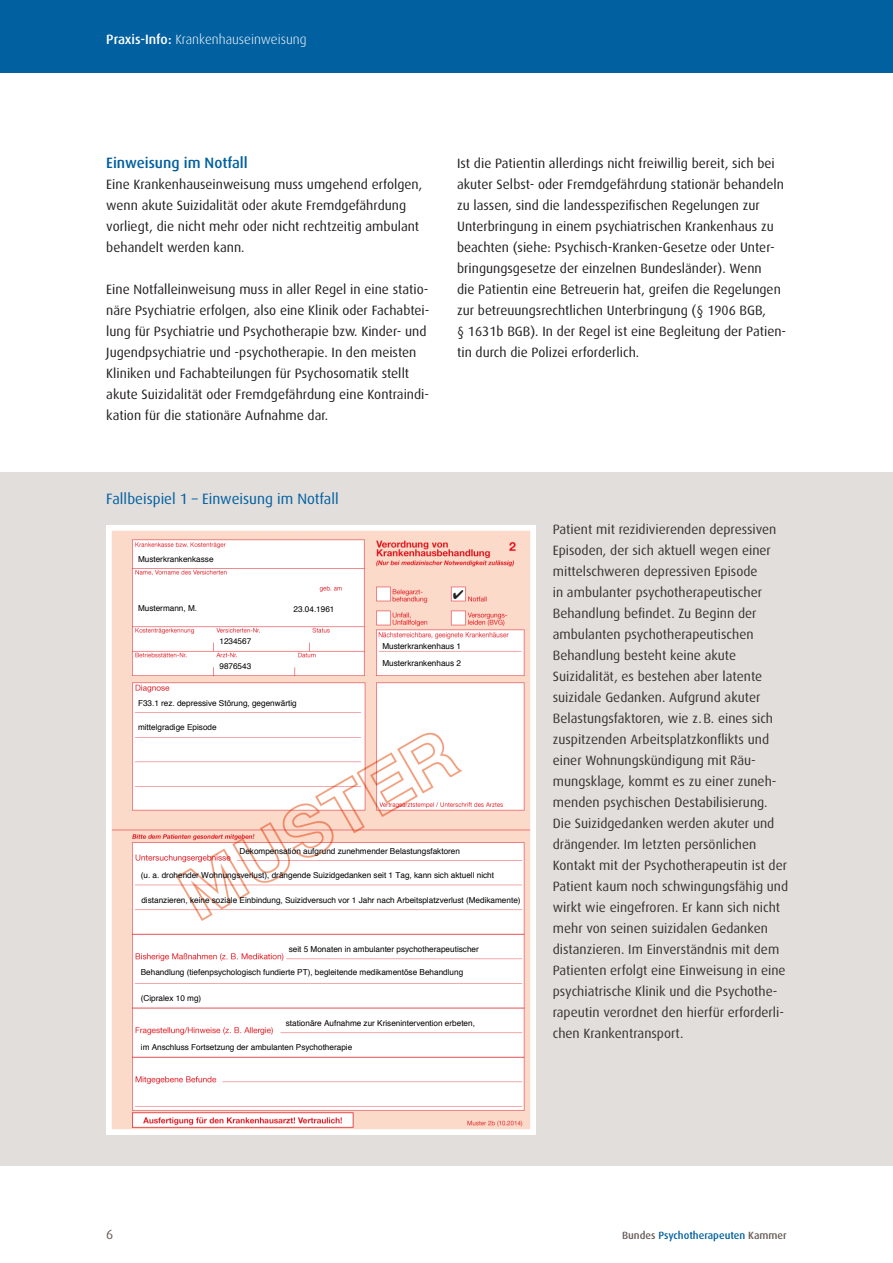
<style>
.page{position:relative;width:893px;height:1263px;background:#fff}
.page>*{position:absolute;margin:0;border:0;box-sizing:border-box;transform-origin:0 0}
.H3_kästchen_headline{font:15px "Dax";color:#0060a0}
.H2_subline{font:500 15px "Dax";color:#0060a0}
.fliesstext{font:13.5px/21px "Dax";color:#231f20}
.kästchen_fliesstext{font:13.5px/21px "Dax";color:#3a332f}
.t1{font:300 13.5px "Dax";color:#fff}
.t2{font:13.5px "Dax";color:#655c57}
.t3{font:500 10.5px "Dax";color:#0060a0}
.t4{font:8.25px "Helvetica";color:#000}
.s1{font-weight:500}
.s2{color:#655c57}
</style>
<div class="page">
<div style="left:0;top:0;width:893px;height:72px;background:#0060a0"></div>
<div style="left:0;top:472px;width:893px;height:693px;background:#e1dedc"></div>
<img style="left:106px;top:525px;width:429px;height:609px">
<svg style="left:453px;top:590px;width:10px;height:9px"></svg>
<p class="t1" style="left:106px;top:32px;width:202px"><span class="s1">Praxis-Info:</span> Krankenhauseinweisung</p>
<h2 class="H2_subline" style="left:106px;top:154px;width:143px">Einweisung im Notfall</h2>
<p class="fliesstext" style="left:106px;top:174px;width:318px">Eine Krankenhauseinweisung muss umgehend erfolgen, wenn akute Suizidalität oder akute Fremdgefährdung vorliegt, die nicht mehr oder nicht rechtzeitig ambulant behandelt werden kann.</p>
<p class="fliesstext" style="left:106px;top:279px;width:325px">Eine Notfalleinweisung muss in aller Regel in eine statio&shy;näre Psychiatrie erfolgen, also eine Klinik oder Fachabtei&shy;lung für Psychiatrie und Psychotherapie bzw. Kinder- und Jugendpsychiatrie und -psychotherapie. In den meisten Kliniken und Fachabteilungen für Psychosomatik stellt akute Suizidalität oder Fremdgefährdung eine Kontraindi&shy;kation für die stationäre Aufnahme dar.</p>
<p class="fliesstext" style="left:457px;top:153px;width:331px">Ist die Patientin allerdings nicht freiwillig bereit, sich bei akuter Selbst- oder Fremdgefährdung stationär behandeln zu lassen, sind die landesspezifischen Regelungen zur Unterbringung in einem psychiatrischen Krankenhaus zu beachten (siehe: Psychisch-Kranken-Gesetze oder Unter&shy;bringungsgesetze der einzelnen Bundesländer). Wenn<br>die Patientin eine Betreuerin hat, greifen die Regelungen zur betreuungsrechtlichen Unterbringung (§ 1906 BGB,<br>§ 1631b BGB). In der Regel ist eine Begleitung der Patien&shy;tin durch die Polizei erforderlich.</p>
<h3 class="H3_kästchen_headline" style="left:106px;top:491px;width:234px">Fallbeispiel 1 – Einweisung im Notfall</h3>
<p class="t4" style="left:138px;top:552px;width:77px">Musterkrankenkasse</p>
<p class="t4" style="left:138px;top:601px;width:61px">Mustermann, M.</p>
<p class="t4" style="left:294px;top:602px;width:42px">23.04.1961</p>
<p class="t4" style="left:219px;top:635px;width:33px">1234567</p>
<p class="t4" style="left:219px;top:659px;width:33px">9876543</p>
<p class="t4" style="left:138px;top:697px;width:160px">F33.1 rez. depressive Störung, gegenwärtig</p>
<p class="t4" style="left:138px;top:721px;width:80px">mittelgradige Episode</p>
<p class="t4" style="left:382px;top:639px;width:80px">Musterkrankenhaus 1</p>
<p class="t4" style="left:382px;top:656px;width:80px">Musterkrankenhaus 2</p>
<p class="t4" style="left:239px;top:845px;width:222px">Dekompensation aufgrund zunehmender Belastungsfaktoren</p>
<p class="t4" style="left:141px;top:869px;width:355px">(u. a. drohender Wohnungsverlust), drängende Suizidgedanken seit 1 Tag, kann sich aktuell nicht</p>
<p class="t4" style="left:141px;top:893px;width:381px">distanzieren, keine soziale Einbindung, Suizidversuch vor 1 Jahr nach Arbeitsplatzverlust (Medikamente)</p>
<p class="t4" style="left:289px;top:942px;width:192px">seit 5 Monaten in ambulanter psychotherapeutischer</p>
<p class="t4" style="left:141px;top:966px;width:324px">Behandlung (tiefenpsychologisch fundierte PT), begleitende medikamentöse Behandlung</p>
<p class="t4" style="left:141px;top:991px;width:62px">(Cipralex 10 mg)</p>
<p class="t4" style="left:286px;top:1016px;width:191px">stationäre Aufnahme zur Krisenintervention erbeten,</p>
<p class="t4" style="left:141px;top:1040px;width:213px">im Anschluss Fortsetzung der ambulanten Psychotherapie</p>
<p class="kästchen_fliesstext" style="left:553px;top:518px;width:225px">Patient mit rezidivierenden depressiven</p>
<p class="kästchen_fliesstext" style="left:553px;top:539px;width:237px">Episoden, der sich aktuell wegen einer mittelschweren depressiven Episode<br>in ambulanter psychotherapeutischer Behandlung befindet. Zu Beginn der ambulanten psychotherapeutischen Behandlung besteht keine akute Suizidalität, es bestehen aber latente suizidale Gedanken. Aufgrund akuter Belastungsfaktoren, wie z.B. eines sich zuspitzenden Arbeitsplatzkonflikts und einer Wohnungskündigung mit Räu&shy;mungsklage, kommt es zu einer zuneh&shy;menden psychischen Destabilisierung.<br>Die Suizidgedanken werden akuter und drängender. Im letzten persönlichen Kontakt mit der Psychotherapeutin ist der Patient kaum noch schwingungsfähig und wirkt wie eingefroren. Er kann sich nicht mehr von seinen suizidalen Gedanken distanzieren. Im Einverständnis mit dem Patienten erfolgt eine Einweisung in eine psychiatrische Klinik und die Psychothe&shy;rapeutin verordnet den hierfür erforderli&shy;chen Krankentransport.</p>
<p class="t2" style="left:106px;top:1227px;width:9px">6</p>
<p class="t3" style="left:622px;top:1229px;width:166px"><span class="s2">Bundes</span> Psychotherapeuten <span class="s2">Kammer</span></p>
</div>
